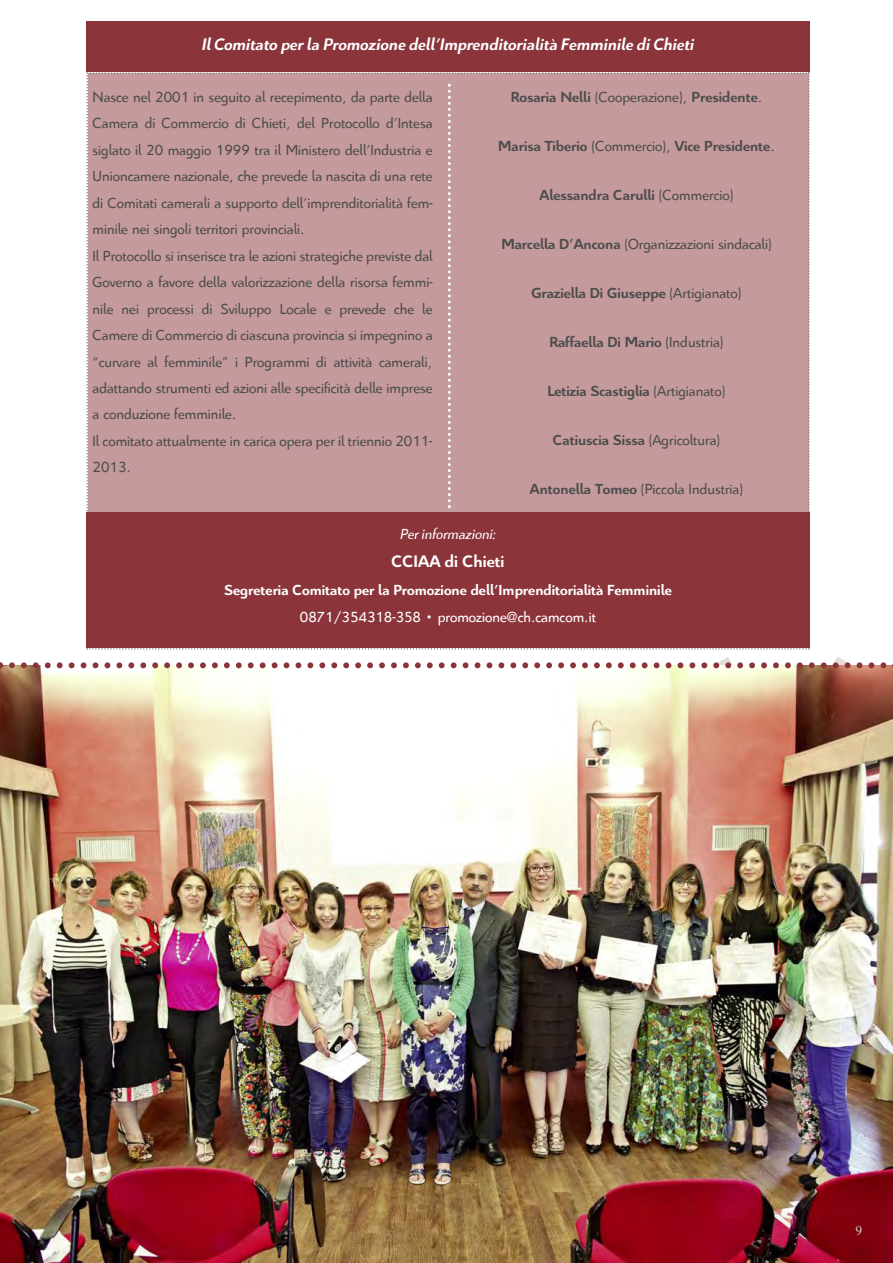
<style>
.page{position:relative;width:893px;height:1263px;background:#fff}
.page>*{position:absolute;margin:0;border:0;box-sizing:border-box;transform-origin:0 0}
.t1{font:italic 700 18px "Citroen";color:#fff}
.t2{font:700 18px "Citroen";color:#fff}
.t3{font:15.75px/26.4px "Citroen";color:#4d4d4d}
.t4{font:700 15.75px "Citroen";color:#4d4d4d}
.t5{font:700 15.75px "Citroen";color:#fff}
.t6{font:15.75px "Citroen";color:#fff}
.t7{font:italic 15.75px "Citroen";color:#fff}
.t8{font:13.5px "Times New Roman";color:#ccc}
.s1{font-weight:400}
.s2{font-weight:700}
</style>
<div class="page">
<div style="left:87px;top:21px;width:723px;height:51px;background:#8b353b"></div>
<svg style="left:87px;top:72px;width:723px;height:577px;background:#b78286"></svg>
<img style="left:0;top:1020px;width:893px;height:242px">
<img style="left:0;top:657px;width:893px;height:363px">
<p class="t1" style="left:202px;top:31px;width:494px">Il Comitato per la Promozione dell’Imprenditorialità Femminile di Chieti</p>
<p class="t3" style="left:93px;top:83px;width:342px">Nasce nel 2001 in seguito al recepimento, da parte della Camera di Commercio di Chieti, del Protocollo d’Intesa siglato il 20 maggio 1999 tra il Ministero dell’Industria e Unioncamere nazionale, che prevede la nascita di una rete di Comitati camerali a supporto dell’imprenditorialità fem&shy;minile nei singoli territori provinciali.<br>Il Protocollo si inserisce tra le azioni strategiche previste dal Governo a favore della valorizzazione della risorsa femmi&shy;nile nei processi di Sviluppo Locale e prevede che le Camere di Commercio di ciascuna provincia si impegnino a “curvare al femminile” i Programmi di attività camerali, adattando strumenti ed azioni alle specificità delle imprese a conduzione femminile.<br>Il comitato attualmente in carica opera per il triennio 2011- 2013.</p>
<p class="t4" style="left:511px;top:86px;width:253px">rosaria nelli <span class="s1">(Cooperazione),</span> Presidente<span class="s1">.</span></p>
<p class="t4" style="left:498px;top:135px;width:278px">Marisa tiberio <span class="s1">(Commercio),</span> Vice Presidente<span class="s1">.</span></p>
<p class="t4" style="left:540px;top:184px;width:195px">alessandra carulli <span class="s1">(Commercio)</span></p>
<p class="t3" style="left:501px;top:230px;width:272px"><span class="s2">Marcella d’ancona</span> (Organizzazioni sindacali)</p>
<p class="t4" style="left:531px;top:282px;width:212px">Graziella di Giuseppe <span class="s1">(Artigianato)</span></p>
<p class="t4" style="left:549px;top:331px;width:176px">raffaella di Mario <span class="s1">(Industria)</span></p>
<p class="t4" style="left:547px;top:380px;width:180px">letizia scastiglia <span class="s1">(Artigianato)</span></p>
<p class="t4" style="left:553px;top:429px;width:169px">catiuscia sissa <span class="s1">(Agricoltura)</span></p>
<p class="t3" style="left:530px;top:475px;width:215px"><span class="s2">antonella tomeo</span> (Piccola Industria)</p>
<p class="t7" style="left:400px;top:523px;width:97px">Per informazioni:</p>
<p class="t2" style="left:391px;top:549px;width:115px">cciaa di chieti</p>
<p class="t5" style="left:224px;top:579px;width:449px">segreteria comitato per la Promozione dell’imprenditorialità Femminile</p>
<p class="t6" style="left:300px;top:606px;width:298px">0871/354318-358 • promozione@ch.camcom.it</p>
<p class="t8" style="left:856px;top:1222px;width:8px">9</p>
</div>
